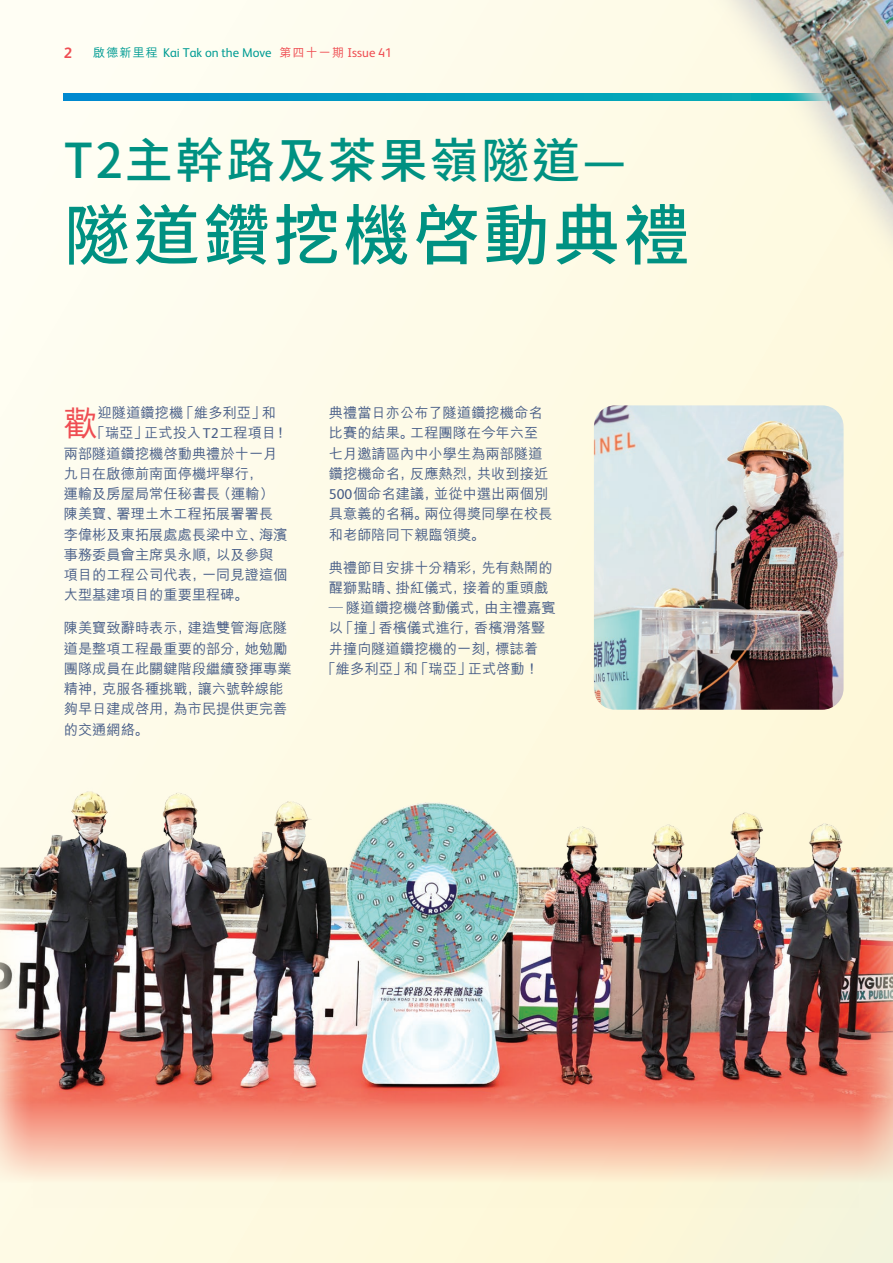
<style>
.page{position:relative;width:893px;height:1263px;background:#fff}
.page>*{position:absolute;margin:0;border:0;box-sizing:border-box;transform-origin:0 0}
.chi___Head___1{font:500 66px "Noto Sans HK";letter-spacing:.06em;color:#009182}
.chi___Head___1-2{font:500 48px "Noto Sans HK";letter-spacing:.06em;color:#009182}
.chi___Body___1{font:500 34.05px "M Hei HK";color:#ef4d52}
.t1{font:700 15px "FS Albert";color:#ef4d52}
.chi___Body___1-2{font:500 14.25px/20.2px "M Hei HK";color:#485e88}
.t2{font:12.75px "FS Albert";color:#009c94}
.s1{font-family:"M Hei HK";font-weight:500;font-size:12px}
.s2{font-family:"M Hei HK";font-weight:500;font-size:12px;color:#ef4d52}
.s3{color:#ef4d52}
.s4{font-family:"FS Albert";font-weight:400}
.s5{font-family:"M Hei HK Format"}
</style>
<div class="page">
<div style="left:0;top:0;width:893px;height:1263px;background:linear-gradient(to right,#fffef2,#fbf7d9)"></div>
<svg style="left:64px;top:94px;width:625px;height:7px;background:#0099c2"></svg>
<img style="left:689px;top:0;width:204px;height:603px">
<img style="left:0;top:750px;width:893px;height:458px">
<img style="left:594px;top:405px;width:249px;height:305px">
<p class="t1" style="left:64px;top:42px;width:10px">2</p>
<p class="t2" style="left:93px;top:44px;width:301px"><span class="s1">啟德新里程</span> Kai Tak on the Move <span class="s2">第四十一期</span> <span class="s3">Issue 41</span></p>
<p class="chi___Head___1-2" style="left:64px;top:134px;width:564px">T2 主幹路及茶果嶺隧道—</p>
<p class="chi___Head___1" style="left:64px;top:198px;width:627px">隧道鑽挖機啓動典禮</p>
<p class="chi___Body___1" style="left:64px;top:399px;width:36px">歡</p>
<p class="chi___Body___1-2" style="left:98px;top:401px;width:180px">迎隧道鑽挖機「維多利亞」和</p>
<p class="chi___Body___1-2" style="left:91px;top:422px;width:199px">「瑞亞」正式投入<span class="s4">T2</span>工程項目！</p>
<p class="chi___Body___1-2" style="left:64px;top:442px;width:215px">兩部隧道鑽挖機啓動典禮於十一月</p>
<p class="chi___Body___1-2" style="left:64px;top:462px;width:194px">九日在啟德前南面停機坪舉行<span class="s5">，</span></p>
<p class="chi___Body___1-2" style="left:64px;top:482px;width:212px">運輸及房屋局常任秘書長（運輸）</p>
<p class="chi___Body___1-2" style="left:64px;top:503px;width:211px">陳美寶<span class="s5">、</span>署理土木工程拓展署署長</p>
<p class="chi___Body___1-2" style="left:64px;top:523px;width:225px">李偉彬及東拓展處處長梁中立<span class="s5">、</span>海濱</p>
<p class="chi___Body___1-2" style="left:64px;top:543px;width:211px">事務委員會主席吳永順<span class="s5">，</span>以及參與</p>
<p class="chi___Body___1-2" style="left:64px;top:563px;width:225px">項目的工程公司代表<span class="s5">，</span>一同見證這個</p>
<p class="chi___Body___1-2" style="left:64px;top:584px;width:180px">大型基建項目的重要里程碑<span class="s5">。</span></p>
<p class="chi___Body___1-2" style="left:64px;top:617px;width:229px">陳美寶致辭時表示<span class="s5">，</span>建造雙管海底隧道是整項工程最重要的部分<span class="s5">，</span>她勉勵團隊成員在此關鍵階段繼續發揮專業精神<span class="s5">，</span>克服各種挑戰<span class="s5">，</span>讓六號幹線能夠早日建成啓用<span class="s5">，</span>為市民提供更完善的交通網絡<span class="s5">。</span></p>
<p class="chi___Body___1-2" style="left:329px;top:401px;width:225px">典禮當日亦公布了隧道鑽挖機命名比賽的結果<span class="s5">。</span>工程團隊在今年六至七月邀請區內中小學生為兩部隧道鑽挖機命名<span class="s5">，</span>反應熱烈<span class="s5">，</span>共收到接近<br><span class="s4">500</span>個命名建議<span class="s5">，</span>並從中選出兩個別具意義的名稱<span class="s5">。</span>兩位得獎同學在校長和老師陪同下親臨領獎<span class="s5">。</span></p>
<p class="chi___Body___1-2" style="left:329px;top:556px;width:225px">典禮節目安排十分精彩<span class="s5">，</span>先有熱鬧的醒獅點睛<span class="s5">、</span>掛紅儀式<span class="s5">，</span>接着的重頭戲</p>
<p class="chi___Body___1-2" style="left:329px;top:596px;width:228px">— 隧道鑽挖機啓動儀式<span class="s5">，</span>由主禮嘉賓</p>
<p class="chi___Body___1-2" style="left:329px;top:617px;width:218px">以「撞」香檳儀式進行<span class="s5">，</span>香檳滑落豎</p>
<p class="chi___Body___1-2" style="left:329px;top:637px;width:211px">井撞向隧道鑽挖機的一刻<span class="s5">，</span>標誌着</p>
<p class="chi___Body___1-2" style="left:322px;top:657px;width:219px">「維多利亞」和「瑞亞」正式啓動！</p>
</div>
